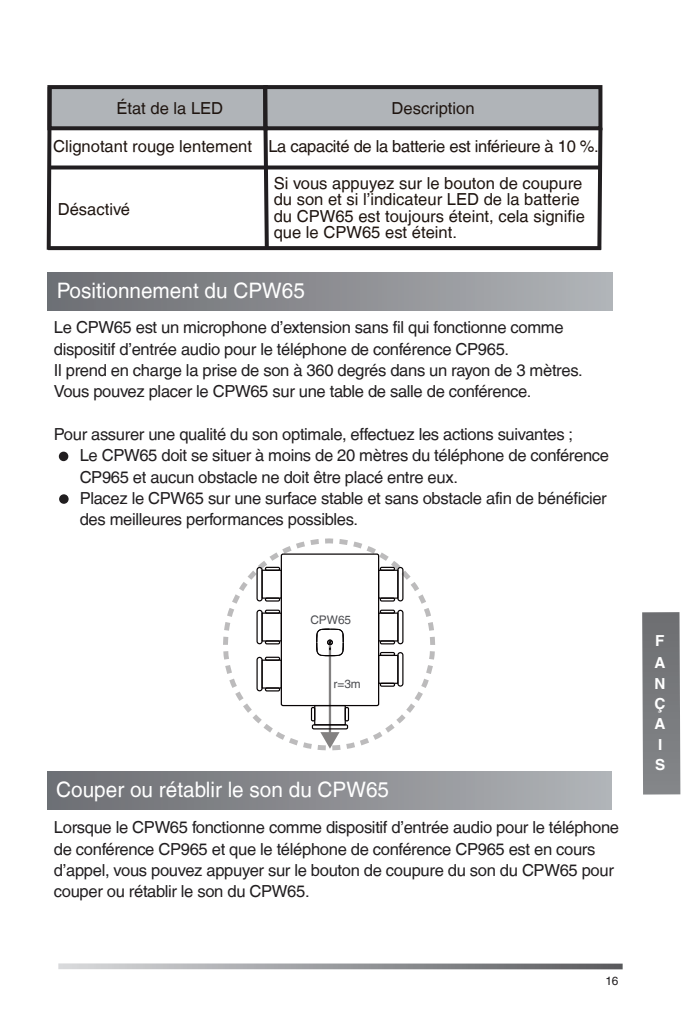
<style>
.page{position:relative;width:681px;height:1021px;background:#fff}
.page>*{position:absolute;margin:0;border:0;box-sizing:border-box;transform-origin:0 0}
.t1{font:21.2px "Helvetica LT";color:#fff}
.t2{font:16.4px/21.2px "Helvetica LT";letter-spacing:-.02em;color:#211e20}
.t3{font:16.4px/16.4px "Helvetica LT";color:#1f1510}
.t4{font:16.4px "Helvetica LT";letter-spacing:-.02em;color:#1f1510}
.t5{font:700 15.2px/20.4px "Helvetica LT";color:#fff}
.t6{font:12px "Helvetica LT";color:#4d4e52}
.t7{font:12px "Helvetica LT";color:#211e20}
</style>
<div class="page">
<div style="left:47px;top:771px;width:564px;height:38px;background:linear-gradient(to right,#6b6c71,#afb2b6)"></div>
<svg style="left:58px;top:963px;width:564px;height:6px;background:#a2a3a5"></svg>
<div style="left:47px;top:273px;width:564px;height:38px;background:linear-gradient(to right,#6b6c71,#afb2b6)"></div>
<div style="left:47px;top:85px;width:221px;height:45px;background:#b0b4b8;border:4px solid #211e20"></div>
<div style="left:263px;top:85px;width:339px;height:45px;background:#b0b4b8;border:4px solid #211e20"></div>
<div style="left:47px;top:87px;width:5px;height:163px;background:#211e20"></div>
<svg style="left:261px;top:85px;width:10px;height:166px"></svg>
<div style="left:597px;top:128px;width:5px;height:122px;background:#211e20"></div>
<div style="left:59px;top:451px;width:9px;height:10px;background:#211e20;border-radius:50%"></div>
<div style="left:59px;top:494px;width:10px;height:10px;background:#211e20;border-radius:50%"></div>
<svg style="left:51px;top:165px;width:547px;height:4px;background:#3c393b"></svg>
<svg style="left:51px;top:246px;width:546px;height:4px;background:#272426"></svg>
<svg style="left:223px;top:538px;width:212px;height:212px"></svg>
<div style="left:642px;top:612px;width:38px;height:182px;background:#787a7d"></div>
<p class="t3" style="left:116px;top:100px;width:108px">État de la LED</p>
<p class="t3" style="left:391px;top:100px;width:85px">Description</p>
<p class="t4" style="left:53px;top:137px;width:547px">Clignotant rouge lentement La capacité de la batterie est inférieure à 10 %.</p>
<p class="t3" style="left:58px;top:201px;width:74px">Désactivé</p>
<p class="t3" style="left:273px;top:175px;width:313px">Si vous appuyez sur le bouton de coupure du son et si l’indicateur LED de la batterie du CPW65 est toujours éteint, cela signifie que le CPW65 est éteint.</p>
<p class="t1" style="left:57px;top:278px;width:249px">Positionnement du CPW65</p>
<p class="t2" style="left:54px;top:317px;width:530px">Le CPW65 est un microphone d’extension sans fil qui fonctionne comme dispositif d’entrée audio pour le téléphone de conférence CP965.<br>Il prend en charge la prise de son à 360 degrés dans un rayon de 3 mètres.<br>Vous pouvez placer le CPW65 sur une table de salle de conférence.</p>
<p class="t2" style="left:80px;top:423px;width:530px;text-indent:-26px">Pour assurer une qualité du son optimale, effectuez les actions suivantes ;<br>Le CPW65 doit se situer à moins de 20 mètres du téléphone de conférence CP965 et aucun obstacle ne doit être placé entre eux.<br>Placez le CPW65 sur une surface stable et sans obstacle afin de bénéficier des meilleures performances possibles.</p>
<p class="t6" style="left:310px;top:613px;width:42px">CPW65</p>
<p class="t6" style="left:333px;top:676px;width:29px">r=3m</p>
<p class="t1" style="left:56px;top:777px;width:334px">Couper ou rétablir le son du CPW65</p>
<p class="t2" style="left:54px;top:816px;width:566px">Lorsque le CPW65 fonctionne comme dispositif d’entrée audio pour le téléphone de conférence CP965 et que le téléphone de conférence CP965 est en cours d’appel, vous pouvez appuyer sur le bouton de coupure du son du CPW65 pour couper ou rétablir le son du CPW65.</p>
<p class="t7" style="left:605px;top:973px;width:15px">16</p>
<p class="t5" style="left:655px;top:630px;width:11px">F</p>
<p class="t5" style="left:654px;top:652px;width:12px">A<br>N<br>Ç<br>A<br>I<br>S</p>
</div>
